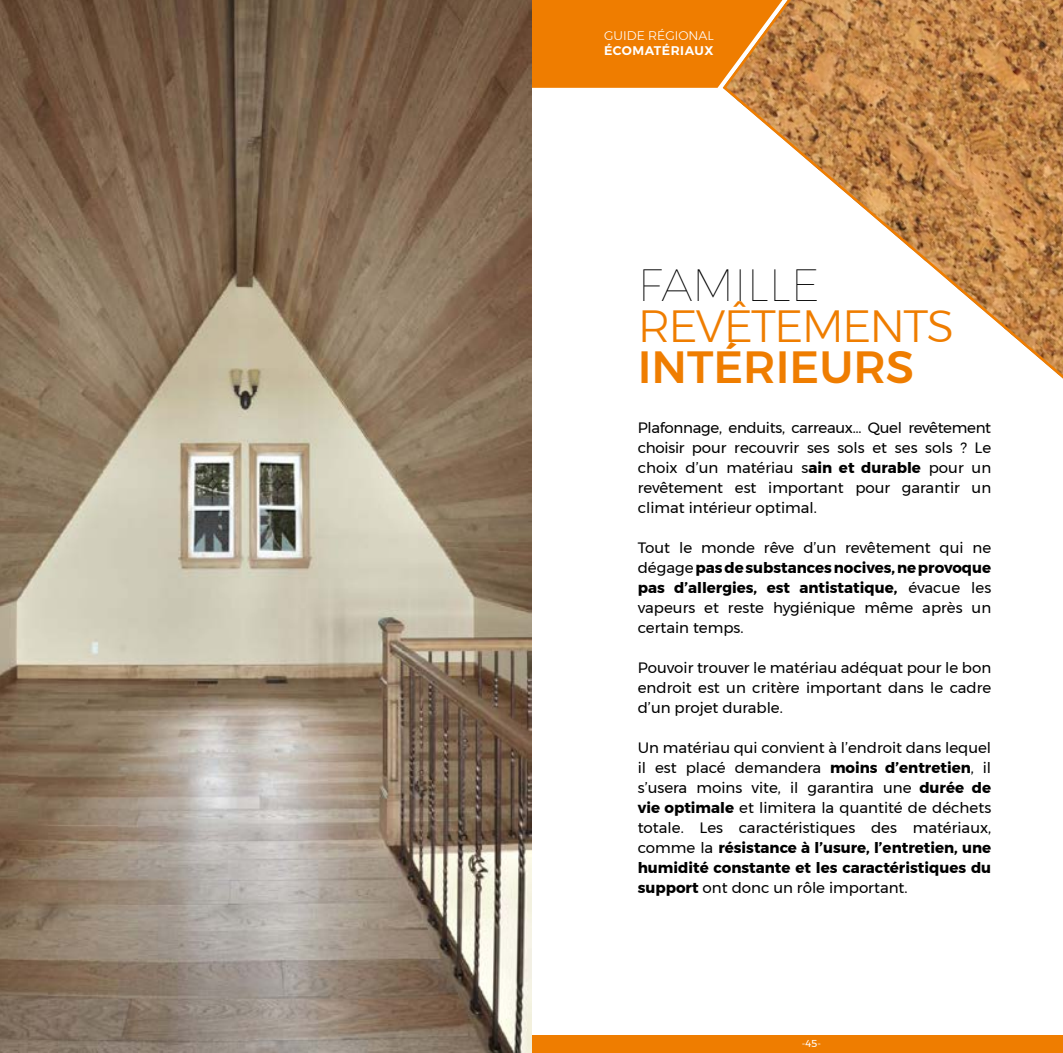
<style>
.page{position:relative;width:1063px;height:1053px;background:#fff}
.page>*{position:absolute;margin:0;border:0;box-sizing:border-box;transform-origin:0 0}
.t1{font:300 45px "Montserrat";letter-spacing:-.04em;color:#ef7d00}
.t2{font:500 45px "Montserrat";color:#ef7d00}
.t3{font:100 45px "Montserrat";color:#000}
.t4{font:15px/20px "Montserrat";color:#000;text-align:justify}
.t5{font:300 12.5px "Montserrat";color:#fff}
.t6{font:600 12.5px "Montserrat";letter-spacing:.04em;color:#fff}
.t7{font:10px "Montserrat";color:#fff}
.s1{font-weight:700}
</style>
<div class="page">
<div style="left:531px;top:1035px;width:532px;height:17px;background:#ef7d00"></div>
<div style="left:531px;top:0;width:190px;height:88px;background:#ef7d00"></div>
<svg style="left:721px;top:0;width:342px;height:379px"></svg>
<img style="left:0;top:0;width:531px;height:1052px">
<p class="t5" style="left:604px;top:26px;width:111px">GUIDE RÉGIONAL</p>
<p class="t6" style="left:604px;top:40px;width:111px">ÉCOMATÉRIAUX</p>
<h1 class="t3" style="left:638px;top:252px;width:184px">FAMILLE</h1>
<h1 class="t1" style="left:638px;top:292px;width:318px">REVÊTEMENTS</h1>
<h1 class="t2" style="left:638px;top:332px;width:278px">INTÉRIEURS</h1>
<p class="t4" style="left:638px;top:417px;width:355px">Plafonnage, enduits, carreaux… Quel revêtement choisir pour recouvrir ses sols et ses sols ? Le choix d’un matériau s<span class="s1">ain et durable</span> pour un revêtement est important pour garantir un climat intérieur optimal.</p>
<p class="t4" style="left:638px;top:537px;width:355px">Tout le monde rêve d’un revêtement qui ne dégage <span class="s1">pas de substances nocives, ne provoque pas d’allergies, est antistatique,</span> évacue les vapeurs et reste hygiénique même après un certain temps.</p>
<p class="t4" style="left:638px;top:657px;width:355px">Pouvoir trouver le matériau adéquat pour le bon endroit est un critère important dans le cadre d’un projet durable.</p>
<p class="t4" style="left:638px;top:737px;width:355px">Un matériau qui convient à l’endroit dans lequel il est placé demandera <span class="s1">moins d’entretien</span>, il s’usera moins vite, il garantira une <span class="s1">durée de vie optimale</span> et limitera la quantité de déchets totale. Les caractéristiques des matériaux, comme la <span class="s1">résistance à l’usure, l’entretien, une humidité constante et les caractéristiques du support</span> ont donc un rôle important.</p>
<p class="t7" style="left:802px;top:1035px;width:21px">-45-</p>
</div>
